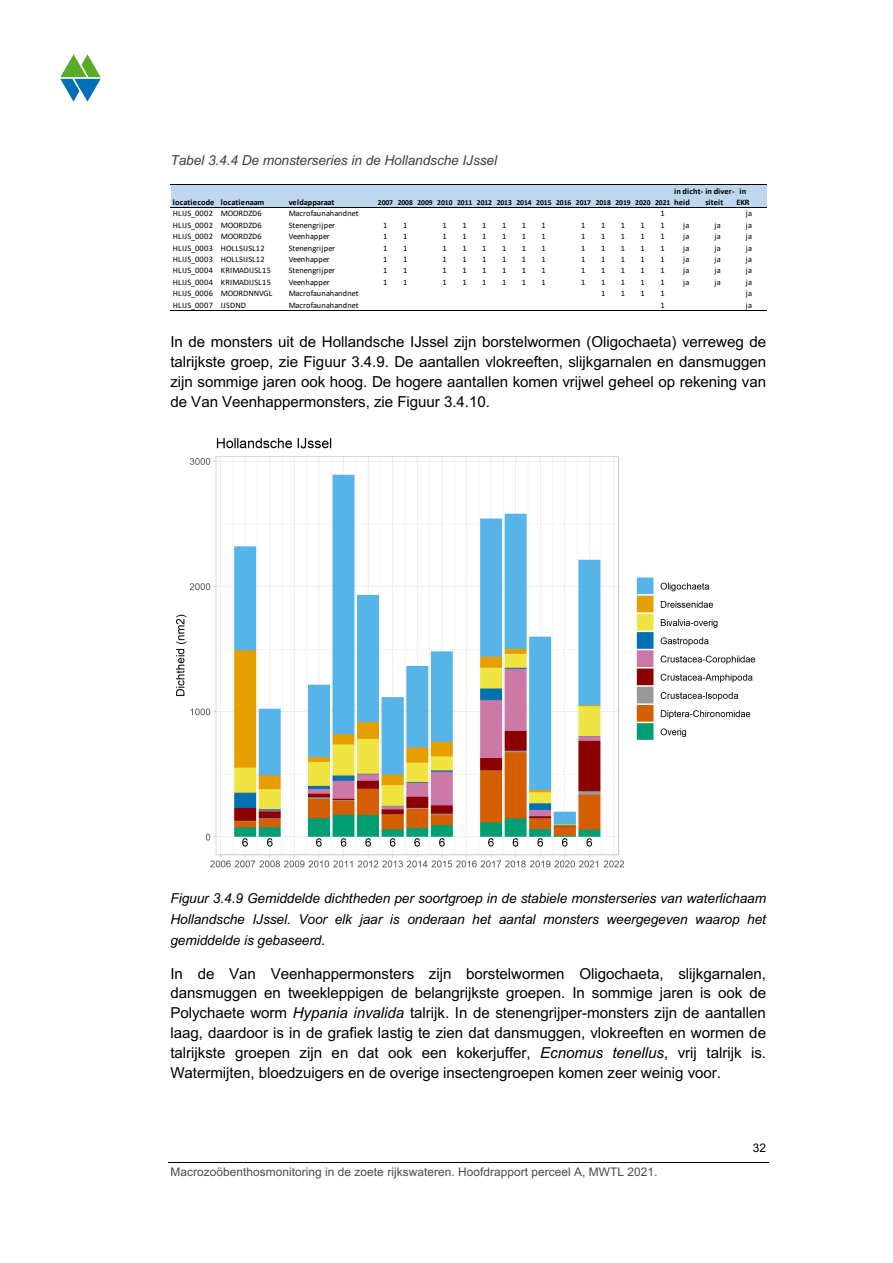
<style>
.page{position:relative;width:893px;height:1263px;background:#fff}
.page>*{position:absolute;margin:0;border:0;box-sizing:border-box;transform-origin:0 0}
.t1{font:15.15px/19.8px "Arial";letter-spacing:-.005em;color:#000;text-align:justify}
.t2{font:italic 13.65px/21.3px "Arial";letter-spacing:-.005em;color:#000;text-align:justify}
.t3{font:italic 13.65px "Arial";letter-spacing:-.005em;color:#404040}
.t4{font:11.85px "Arial";letter-spacing:.005em;color:#4a4a4a}
.t5{font:11.85px "Arial";color:#000}
.t6{font:8.4px "Calibri";letter-spacing:.02em;color:#000}
.t7{font:700 8.4px/11.4px "Calibri";letter-spacing:.01em;color:#000;text-align:center}
.t8{font:8.4px "Calibri";letter-spacing:-.02em;color:#000}
.t9{font:700 7.65px "Calibri";letter-spacing:-.005em;color:#000}
.s1{font-size:8.4px}
.s2{font-style:italic}
</style>
<div class="page">
<hr style="left:168px;top:1162px;width:600px;height:1px;background:#000">
<img style="left:60px;top:55px;width:40px;height:47px">
<div style="left:171px;top:185px;width:595px;height:23px;background:#bdd7ee"></div>
<hr style="left:171px;top:184px;width:595px;height:1px;background:#000">
<hr style="left:171px;top:207px;width:595px;height:1px;background:#000">
<hr style="left:171px;top:310px;width:595px;height:1px;background:#000">
<img style="left:175px;top:438px;width:581px;height:430px">
<p class="t3" style="left:170px;top:153px;width:328px">Tabel 3.4.4 De monsterseries in de Hollandsche IJssel</p>
<p class="t7" style="left:173px;top:196px;width:93px">locatiecode locatienaam</p>
<p class="t7" style="left:289px;top:196px;width:47px">veldapparaat</p>
<p class="t7" style="left:674px;top:185px;width:62px">in dicht- in diver-</p>
<p class="t9" style="left:378px;top:198px;width:314px">2007 2008 2009 2010 2011 2012 2013 2014 2015 2016 2017 2018 2019 2020 2021 <span class="s1">heid</span></p>
<p class="t7" style="left:705px;top:196px;width:20px">siteit</p>
<p class="t7" style="left:736px;top:185px;width:15px">in<br>EKR</p>
<p class="t6" style="left:173px;top:208px;width:90px">HLIJS_0002 MOORDZD6</p>
<p class="t6" style="left:289px;top:208px;width:71px">Macrofaunahandnet</p>
<p class="t6" style="left:660px;top:208px;width:6px">1</p>
<p class="t6" style="left:745px;top:208px;width:8px">ja</p>
<p class="t6" style="left:173px;top:220px;width:90px">HLIJS_0002 MOORDZD6</p>
<p class="t6" style="left:289px;top:220px;width:48px">Stenengrijper</p>
<p class="t6" style="left:383px;top:220px;width:6px">1</p>
<p class="t6" style="left:403px;top:220px;width:6px">1</p>
<p class="t6" style="left:442px;top:220px;width:6px">1</p>
<p class="t6" style="left:462px;top:220px;width:6px">1</p>
<p class="t6" style="left:482px;top:220px;width:6px">1</p>
<p class="t6" style="left:502px;top:220px;width:6px">1</p>
<p class="t6" style="left:522px;top:220px;width:6px">1</p>
<p class="t6" style="left:541px;top:220px;width:6px">1</p>
<p class="t6" style="left:581px;top:220px;width:6px">1</p>
<p class="t6" style="left:601px;top:220px;width:6px">1</p>
<p class="t6" style="left:620px;top:220px;width:6px">1</p>
<p class="t6" style="left:640px;top:220px;width:6px">1</p>
<p class="t6" style="left:660px;top:220px;width:6px">1</p>
<p class="t6" style="left:683px;top:220px;width:8px">ja</p>
<p class="t6" style="left:714px;top:220px;width:8px">ja</p>
<p class="t6" style="left:745px;top:220px;width:8px">ja</p>
<p class="t6" style="left:173px;top:231px;width:90px">HLIJS_0002 MOORDZD6</p>
<p class="t8" style="left:289px;top:231px;width:42px">Veenhapper</p>
<p class="t6" style="left:383px;top:231px;width:6px">1</p>
<p class="t6" style="left:403px;top:231px;width:6px">1</p>
<p class="t6" style="left:442px;top:231px;width:6px">1</p>
<p class="t6" style="left:462px;top:231px;width:6px">1</p>
<p class="t6" style="left:482px;top:231px;width:6px">1</p>
<p class="t6" style="left:502px;top:231px;width:6px">1</p>
<p class="t6" style="left:522px;top:231px;width:6px">1</p>
<p class="t6" style="left:541px;top:231px;width:6px">1</p>
<p class="t6" style="left:581px;top:231px;width:6px">1</p>
<p class="t6" style="left:601px;top:231px;width:6px">1</p>
<p class="t6" style="left:620px;top:231px;width:6px">1</p>
<p class="t6" style="left:640px;top:231px;width:6px">1</p>
<p class="t6" style="left:660px;top:231px;width:6px">1</p>
<p class="t6" style="left:683px;top:231px;width:8px">ja</p>
<p class="t6" style="left:714px;top:231px;width:8px">ja</p>
<p class="t6" style="left:745px;top:231px;width:8px">ja</p>
<p class="t6" style="left:173px;top:243px;width:93px">HLIJS_0003 HOLLSIJSL12</p>
<p class="t6" style="left:289px;top:243px;width:48px">Stenengrijper</p>
<p class="t6" style="left:383px;top:243px;width:6px">1</p>
<p class="t6" style="left:403px;top:243px;width:6px">1</p>
<p class="t6" style="left:442px;top:243px;width:6px">1</p>
<p class="t6" style="left:462px;top:243px;width:6px">1</p>
<p class="t6" style="left:482px;top:243px;width:6px">1</p>
<p class="t6" style="left:502px;top:243px;width:6px">1</p>
<p class="t6" style="left:522px;top:243px;width:6px">1</p>
<p class="t6" style="left:541px;top:243px;width:6px">1</p>
<p class="t6" style="left:581px;top:243px;width:6px">1</p>
<p class="t6" style="left:601px;top:243px;width:6px">1</p>
<p class="t6" style="left:620px;top:243px;width:6px">1</p>
<p class="t6" style="left:640px;top:243px;width:6px">1</p>
<p class="t6" style="left:660px;top:243px;width:6px">1</p>
<p class="t6" style="left:683px;top:243px;width:8px">ja</p>
<p class="t6" style="left:714px;top:243px;width:8px">ja</p>
<p class="t6" style="left:745px;top:243px;width:8px">ja</p>
<p class="t6" style="left:173px;top:254px;width:93px">HLIJS_0003 HOLLSIJSL12</p>
<p class="t8" style="left:289px;top:254px;width:42px">Veenhapper</p>
<p class="t6" style="left:383px;top:254px;width:6px">1</p>
<p class="t6" style="left:403px;top:254px;width:6px">1</p>
<p class="t6" style="left:442px;top:254px;width:6px">1</p>
<p class="t6" style="left:462px;top:254px;width:6px">1</p>
<p class="t6" style="left:482px;top:254px;width:6px">1</p>
<p class="t6" style="left:502px;top:254px;width:6px">1</p>
<p class="t6" style="left:522px;top:254px;width:6px">1</p>
<p class="t6" style="left:541px;top:254px;width:6px">1</p>
<p class="t6" style="left:581px;top:254px;width:6px">1</p>
<p class="t6" style="left:601px;top:254px;width:6px">1</p>
<p class="t6" style="left:620px;top:254px;width:6px">1</p>
<p class="t6" style="left:640px;top:254px;width:6px">1</p>
<p class="t6" style="left:660px;top:254px;width:6px">1</p>
<p class="t6" style="left:683px;top:254px;width:8px">ja</p>
<p class="t6" style="left:714px;top:254px;width:8px">ja</p>
<p class="t6" style="left:745px;top:254px;width:8px">ja</p>
<p class="t6" style="left:173px;top:265px;width:99px">HLIJS_0004 KRIMADIJSL15</p>
<p class="t6" style="left:289px;top:265px;width:48px">Stenengrijper</p>
<p class="t6" style="left:383px;top:265px;width:6px">1</p>
<p class="t6" style="left:403px;top:265px;width:6px">1</p>
<p class="t6" style="left:442px;top:265px;width:6px">1</p>
<p class="t6" style="left:462px;top:265px;width:6px">1</p>
<p class="t6" style="left:482px;top:265px;width:6px">1</p>
<p class="t6" style="left:502px;top:265px;width:6px">1</p>
<p class="t6" style="left:522px;top:265px;width:6px">1</p>
<p class="t6" style="left:541px;top:265px;width:6px">1</p>
<p class="t6" style="left:581px;top:265px;width:6px">1</p>
<p class="t6" style="left:601px;top:265px;width:6px">1</p>
<p class="t6" style="left:620px;top:265px;width:6px">1</p>
<p class="t6" style="left:640px;top:265px;width:6px">1</p>
<p class="t6" style="left:660px;top:265px;width:6px">1</p>
<p class="t6" style="left:683px;top:265px;width:8px">ja</p>
<p class="t6" style="left:714px;top:265px;width:8px">ja</p>
<p class="t6" style="left:745px;top:265px;width:8px">ja</p>
<p class="t6" style="left:173px;top:277px;width:99px">HLIJS_0004 KRIMADIJSL15</p>
<p class="t8" style="left:289px;top:277px;width:42px">Veenhapper</p>
<p class="t6" style="left:383px;top:277px;width:6px">1</p>
<p class="t6" style="left:403px;top:277px;width:6px">1</p>
<p class="t6" style="left:442px;top:277px;width:6px">1</p>
<p class="t6" style="left:462px;top:277px;width:6px">1</p>
<p class="t6" style="left:482px;top:277px;width:6px">1</p>
<p class="t6" style="left:502px;top:277px;width:6px">1</p>
<p class="t6" style="left:522px;top:277px;width:6px">1</p>
<p class="t6" style="left:541px;top:277px;width:6px">1</p>
<p class="t6" style="left:581px;top:277px;width:6px">1</p>
<p class="t6" style="left:601px;top:277px;width:6px">1</p>
<p class="t6" style="left:620px;top:277px;width:6px">1</p>
<p class="t6" style="left:640px;top:277px;width:6px">1</p>
<p class="t6" style="left:660px;top:277px;width:6px">1</p>
<p class="t6" style="left:683px;top:277px;width:8px">ja</p>
<p class="t6" style="left:714px;top:277px;width:8px">ja</p>
<p class="t6" style="left:745px;top:277px;width:8px">ja</p>
<p class="t6" style="left:173px;top:288px;width:101px">HLIJS_0006 MOORDNNVGL</p>
<p class="t6" style="left:289px;top:288px;width:71px">Macrofaunahandnet</p>
<p class="t6" style="left:601px;top:288px;width:6px">1</p>
<p class="t6" style="left:620px;top:288px;width:6px">1</p>
<p class="t6" style="left:640px;top:288px;width:6px">1</p>
<p class="t6" style="left:660px;top:288px;width:6px">1</p>
<p class="t6" style="left:745px;top:288px;width:8px">ja</p>
<p class="t6" style="left:173px;top:300px;width:74px">HLIJS_0007 IJSDND</p>
<p class="t6" style="left:289px;top:300px;width:71px">Macrofaunahandnet</p>
<p class="t6" style="left:660px;top:300px;width:6px">1</p>
<p class="t6" style="left:745px;top:300px;width:8px">ja</p>
<p class="t1" style="left:170px;top:332px;width:597px">In de monsters uit de Hollandsche IJssel zijn borstelwormen (Oligochaeta) verreweg de talrijkste groep, zie Figuur 3.4.9. De aantallen vlokreeften, slijkgarnalen en dansmuggen zijn sommige jaren ook hoog. De hogere aantallen komen vrijwel geheel op rekening van de Van Veenhappermonsters, zie Figuur 3.4.10.</p>
<p class="t2" style="left:170px;top:888px;width:597px">Figuur 3.4.9 Gemiddelde dichtheden per soortgroep in de stabiele monsterseries van waterlichaam Hollandsche IJssel. Voor elk jaar is onderaan het aantal monsters weergegeven waarop het gemiddelde is gebaseerd.</p>
<p class="t1" style="left:170px;top:963px;width:597px">In de Van Veenhappermonsters zijn borstelwormen Oligochaeta, slijkgarnalen, dansmuggen en tweekleppigen de belangrijkste groepen. In sommige jaren is ook de Polychaete worm <span class="s2">Hypania invalida</span> talrijk. In de stenengrijper-monsters zijn de aantallen laag, daardoor is in de grafiek lastig te zien dat dansmuggen, vlokreeften en wormen de talrijkste groepen zijn en dat ook een kokerjuffer, <span class="s2">Ecnomus tenellus</span>, vrij talrijk is.<br>Watermijten, bloedzuigers en de overige insectengroepen komen zeer weinig voor.</p>
<p class="t4" style="left:170px;top:1165px;width:488px">Macrozoöbenthosmonitoring in de zoete rijkswateren. Hoofdrapport perceel A, MWTL 2021.</p>
<p class="t5" style="left:752px;top:1142px;width:15px">32</p>
</div>
